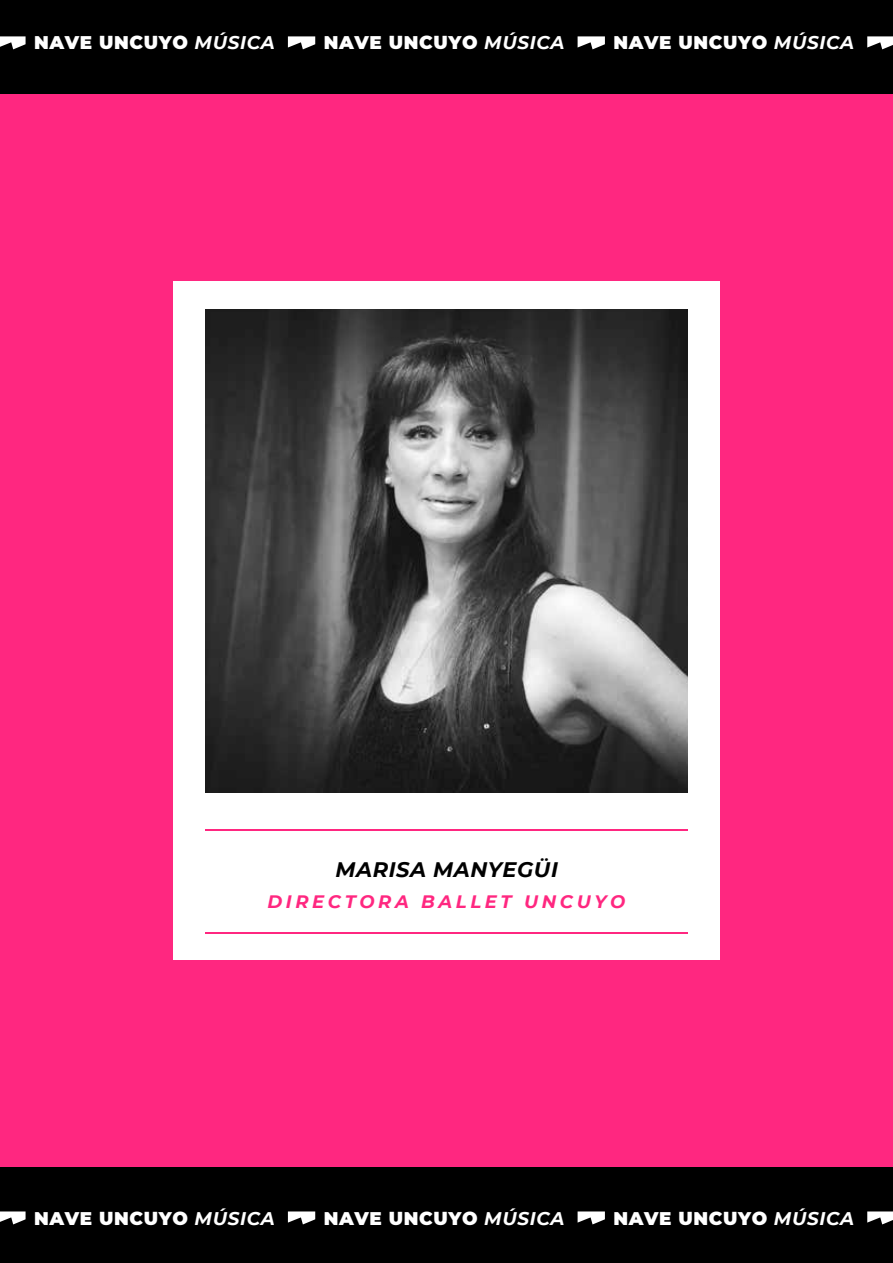
<style>
.page{position:relative;width:893px;height:1263px;background:#ff2780}
.page>*{position:absolute;margin:0;border:0;box-sizing:border-box;transform-origin:0 0}
.t1{font:italic 700 21px "Montserrat";letter-spacing:.025em;color:#000}
.t2{font:900 18.3px "Montserrat";letter-spacing:.035em;color:#fff}
.t3{font:italic 700 18px "Montserrat";letter-spacing:.2em;color:#ff2780}
.s1{font-weight:700;font-style:italic}
</style>
<div class="page">
<div style="left:0;top:0;width:893px;height:94px;background:#000"></div>
<svg style="left:0;top:36px;width:26px;height:13px"></svg>
<svg style="left:288px;top:36px;width:27px;height:13px"></svg>
<svg style="left:578px;top:36px;width:27px;height:13px"></svg>
<svg style="left:867px;top:36px;width:26px;height:13px"></svg>
<div style="left:0;top:1167px;width:893px;height:96px;background:#000"></div>
<svg style="left:0;top:1211px;width:26px;height:13px"></svg>
<svg style="left:288px;top:1211px;width:27px;height:13px"></svg>
<svg style="left:578px;top:1211px;width:27px;height:13px"></svg>
<svg style="left:867px;top:1211px;width:26px;height:13px"></svg>
<div style="left:173px;top:281px;width:547px;height:678px;background:#fff"></div>
<hr style="left:205px;top:932px;width:483px;height:2px;background:#ff2780">
<hr style="left:205px;top:830px;width:483px;height:1px;background:#ff2780">
<svg style="left:205px;top:310px;width:483px;height:482px;background:#505050"></svg>
<p class="t2" style="left:34px;top:29px;width:242px">NAVE UNCUYO <span class="s1">MÚSICA</span></p>
<p class="t2" style="left:324px;top:29px;width:242px">NAVE UNCUYO <span class="s1">MÚSICA</span></p>
<p class="t2" style="left:613px;top:29px;width:242px">NAVE UNCUYO <span class="s1">MÚSICA</span></p>
<p class="t1" style="left:336px;top:854px;width:224px">MARISA MANYEGÜI</p>
<p class="t3" style="left:267px;top:888px;width:359px">DIRECTORA BALLET UNCUYO</p>
<p class="t2" style="left:34px;top:1204px;width:242px">NAVE UNCUYO <span class="s1">MÚSICA</span></p>
<p class="t2" style="left:324px;top:1204px;width:242px">NAVE UNCUYO <span class="s1">MÚSICA</span></p>
<p class="t2" style="left:613px;top:1204px;width:242px">NAVE UNCUYO <span class="s1">MÚSICA</span></p>
</div>
